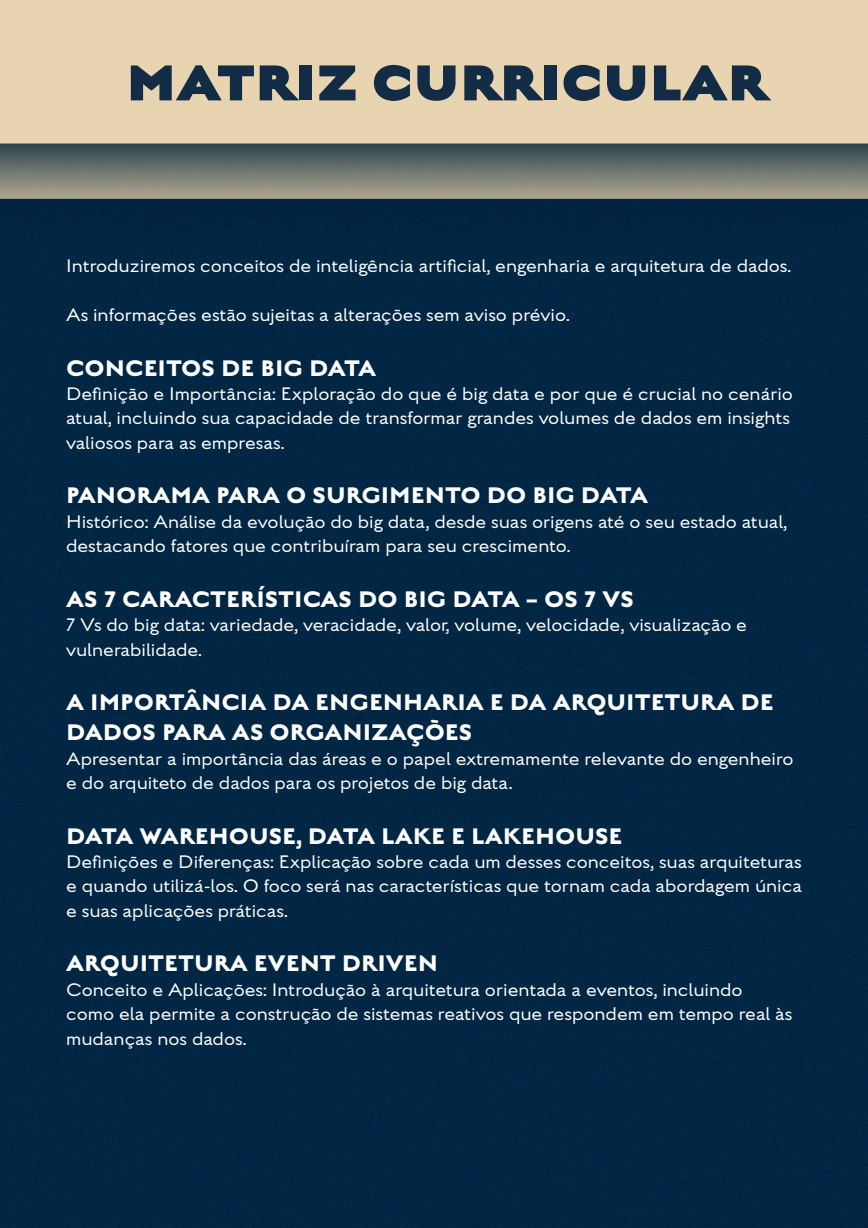
<style>
.page{position:relative;width:868px;height:1228px;background:#fff}
.page>*{position:absolute;margin:0;border:0;box-sizing:border-box;transform-origin:0 0}
.t1{font:900 56.35px "English Grotesque";color:#122c45}
.t2{font:700 25.2px/30.2px "English Grotesque";color:#fff}
.t3{font:100 20.3px/24.4px "English Grotesque";color:#fff}
</style>
<div class="page">
<img style="left:0;top:0;width:868px;height:1228px">
<h1 class="t1" style="left:126px;top:48px;width:642px">MATRIZ CURRICULAR</h1>
<p class="t3" style="left:66px;top:254px;width:727px">Introduziremos conceitos de inteligência artificial, engenharia e arquitetura de dados.</p>
<p class="t3" style="left:66px;top:303px;width:505px">As informações estão sujeitas a alterações sem aviso prévio.</p>
<p class="t2" style="left:66px;top:353px;width:312px">CONCEITOS DE BIG DATA</p>
<p class="t3" style="left:66px;top:382px;width:728px">Definição e Importância: Exploração do que é big data e por que é crucial no cenário atual, incluindo sua capacidade de transformar grandes volumes de dados em insights valiosos para as empresas.</p>
<p class="t2" style="left:66px;top:481px;width:584px">PANORAMA PARA O SURGIMENTO DO BIG DATA</p>
<p class="t3" style="left:66px;top:510px;width:723px">Histórico: Análise da evolução do big data, desde suas origens até o seu estado atual, destacando fatores que contribuíram para seu crescimento.</p>
<p class="t2" style="left:66px;top:584px;width:569px">AS 7 CARACTERÍSTICAS DO BIG DATA – OS 7 VS</p>
<p class="t3" style="left:66px;top:613px;width:682px">7 Vs do big data: variedade, veracidade, valor, volume, velocidade, visualização e vulnerabilidade.</p>
<p class="t2" style="left:66px;top:687px;width:709px">A IMPORTÂNCIA DA ENGENHARIA E DA ARQUITETURA DE<br>DADOS PARA AS ORGANIZAÇÕES</p>
<p class="t3" style="left:66px;top:746px;width:729px">Apresentar a importância das áreas e o papel extremamente relevante do engenheiro e do arquiteto de dados para os projetos de big data.</p>
<p class="t2" style="left:66px;top:821px;width:558px">DATA WAREHOUSE, DATA LAKE E LAKEHOUSE</p>
<p class="t3" style="left:66px;top:850px;width:737px;text-align:justify">Definições e Diferenças: Explicação sobre cada um desses conceitos, suas arquiteturas e quando utilizá-los. O foco será nas características que tornam cada abordagem única e suas aplicações práticas.</p>
<p class="t2" style="left:66px;top:948px;width:373px">ARQUITETURA EVENT DRIVEN</p>
<p class="t3" style="left:66px;top:977px;width:728px">Conceito e Aplicações: Introdução à arquitetura orientada a eventos, incluindo como ela permite a construção de sistemas reativos que respondem em tempo real às mudanças nos dados.</p>
</div>
